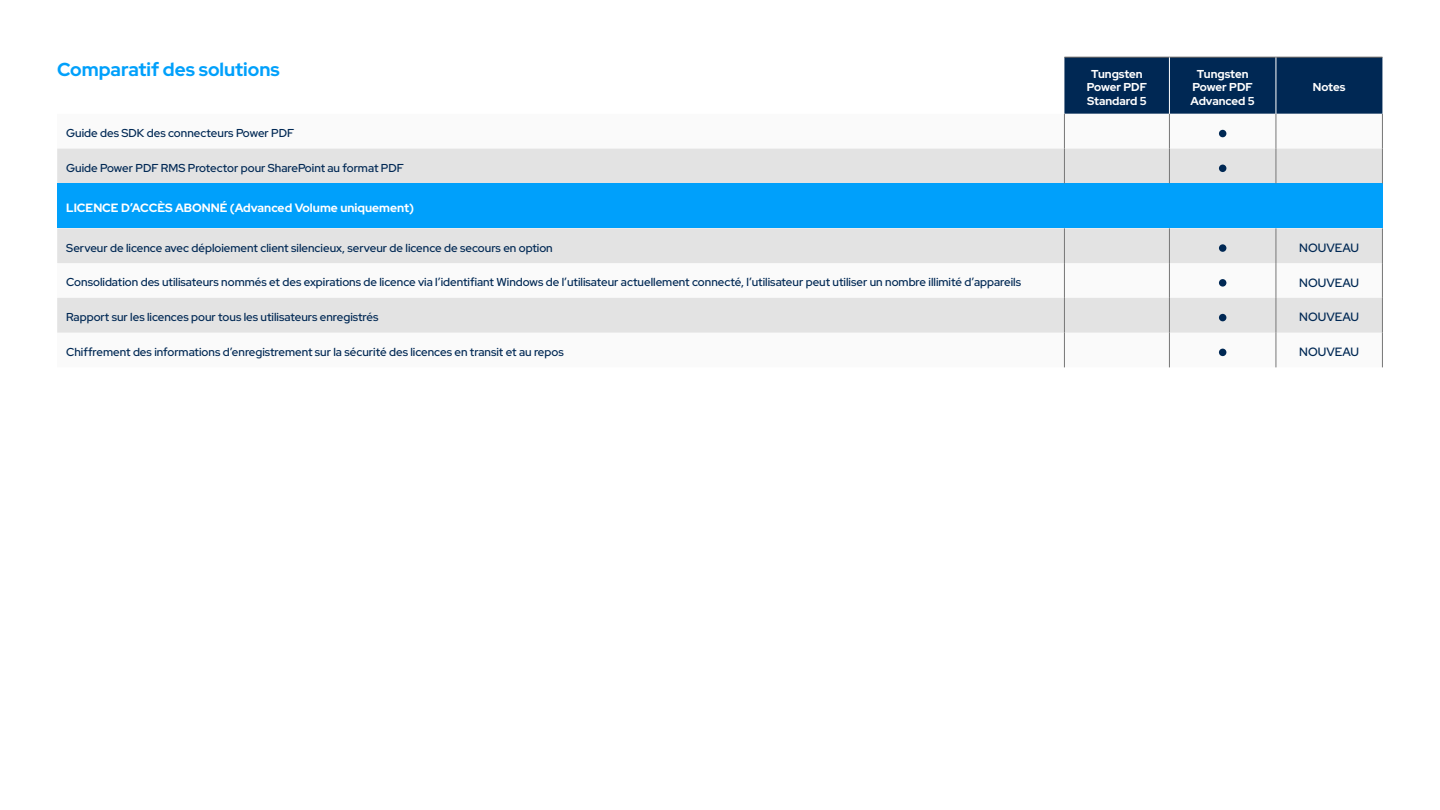
<style>
.page{position:relative;width:1440px;height:810px;background:#fff}
.page>*{position:absolute;margin:0;border:0;box-sizing:border-box;transform-origin:0 0}
.t1{font:700 18.75px "Red Hat Display";color:#00a0fb}
.t2{font:700 12px "Red Hat Display";color:#fff}
.t3{font:500 12px "Red Hat Display";color:#002854}
.t4{font:500 11.48px "Red Hat Display";color:#002854}
.t5{font:700 11.48px/13.8px "Red Hat Display";color:#fff;text-align:center}
</style>
<div class="page">
<div style="left:1064px;top:58px;width:318px;height:56px;background:#002854"></div>
<svg style="left:57px;top:114px;width:1325px;height:253px"></svg>
<svg style="left:57px;top:149px;width:1325px;height:184px;fill:#e3e3e3"></svg>
<div style="left:57px;top:183px;width:1325px;height:45px;background:#00a0fb"></div>
<hr style="left:1064px;top:57px;width:105px;height:1px;background:#5e5b5a">
<hr style="left:1169px;top:57px;width:107px;height:1px;background:#5e5b5a">
<hr style="left:1276px;top:57px;width:106px;height:1px;background:#5e5b5a">
<hr style="left:1276px;top:114px;width:1px;height:35px;background:#767676">
<hr style="left:1382px;top:114px;width:1px;height:35px;background:#767676">
<hr style="left:1276px;top:149px;width:1px;height:34px;background:#767676">
<hr style="left:1382px;top:149px;width:1px;height:34px;background:#767676">
<hr style="left:1064px;top:228px;width:1px;height:35px;background:#767676">
<hr style="left:1169px;top:228px;width:1px;height:35px;background:#767676">
<hr style="left:1276px;top:228px;width:1px;height:35px;background:#767676">
<hr style="left:1382px;top:228px;width:1px;height:35px;background:#767676">
<hr style="left:1064px;top:263px;width:1px;height:35px;background:#767676">
<hr style="left:1169px;top:263px;width:1px;height:35px;background:#767676">
<hr style="left:1276px;top:263px;width:1px;height:35px;background:#767676">
<hr style="left:1382px;top:263px;width:1px;height:35px;background:#767676">
<hr style="left:1064px;top:298px;width:1px;height:35px;background:#767676">
<hr style="left:1169px;top:298px;width:1px;height:35px;background:#767676">
<hr style="left:1276px;top:298px;width:1px;height:35px;background:#767676">
<hr style="left:1382px;top:298px;width:1px;height:35px;background:#767676">
<hr style="left:1064px;top:333px;width:1px;height:34px;background:#767676">
<hr style="left:1169px;top:333px;width:1px;height:34px;background:#767676">
<hr style="left:1276px;top:333px;width:1px;height:34px;background:#767676">
<hr style="left:1382px;top:333px;width:1px;height:34px;background:#767676">
<hr style="left:1064px;top:114px;width:1px;height:35px;background:#767676">
<hr style="left:1169px;top:114px;width:1px;height:35px;background:#767676">
<hr style="left:1064px;top:149px;width:1px;height:34px;background:#767676">
<hr style="left:1169px;top:149px;width:1px;height:34px;background:#767676">
<hr style="left:1169px;top:57px;width:1px;height:57px;background:#fff">
<hr style="left:1276px;top:57px;width:1px;height:57px;background:#fff">
<div style="left:1219px;top:130px;width:7px;height:7px;background:#002854;border-radius:50%"></div>
<div style="left:1219px;top:165px;width:7px;height:7px;background:#002854;border-radius:50%"></div>
<div style="left:1219px;top:244px;width:7px;height:8px;background:#002854;border-radius:50%"></div>
<div style="left:1219px;top:279px;width:7px;height:8px;background:#002854;border-radius:50%"></div>
<div style="left:1219px;top:314px;width:7px;height:7px;background:#002854;border-radius:50%"></div>
<div style="left:1219px;top:349px;width:7px;height:7px;background:#002854;border-radius:50%"></div>
<h1 class="t1" style="left:57px;top:57px;width:224px">Comparatif des solutions</h1>
<p class="t5" style="left:1087px;top:67px;width:62px">Tungsten<br>Power PDF<br>Standard 5</p>
<p class="t5" style="left:1191px;top:67px;width:66px">Tungsten<br>Power PDF<br>Advanced 5</p>
<p class="t5" style="left:1313px;top:80px;width:34px">Notes</p>
<p class="t4" style="left:66px;top:126px;width:230px">Guide des SDK des connecteurs Power PDF</p>
<p class="t4" style="left:66px;top:160px;width:339px">Guide Power PDF RMS Protector pour SharePoint au format PDF</p>
<p class="t2" style="left:66px;top:200px;width:349px">LICENCE D’ACCÈS ABONNÉ (Advanced Volume uniquement)</p>
<p class="t4" style="left:66px;top:240px;width:488px">Serveur de licence avec déploiement client silencieux, serveur de licence de secours en option</p>
<p class="t3" style="left:1299px;top:240px;width:61px">NOUVEAU</p>
<p class="t4" style="left:66px;top:275px;width:956px">Consolidation des utilisateurs nommés et des expirations de licence via l’identifiant Windows de l’utilisateur actuellement connecté, l’utilisateur peut utiliser un nombre illimité d’appareils</p>
<p class="t3" style="left:1299px;top:275px;width:61px">NOUVEAU</p>
<p class="t4" style="left:66px;top:310px;width:314px">Rapport sur les licences pour tous les utilisateurs enregistrés</p>
<p class="t3" style="left:1299px;top:309px;width:61px">NOUVEAU</p>
<p class="t4" style="left:66px;top:344px;width:499px">Chiffrement des informations d’enregistrement sur la sécurité des licences en transit et au repos</p>
<p class="t3" style="left:1299px;top:344px;width:61px">NOUVEAU</p>
</div>
